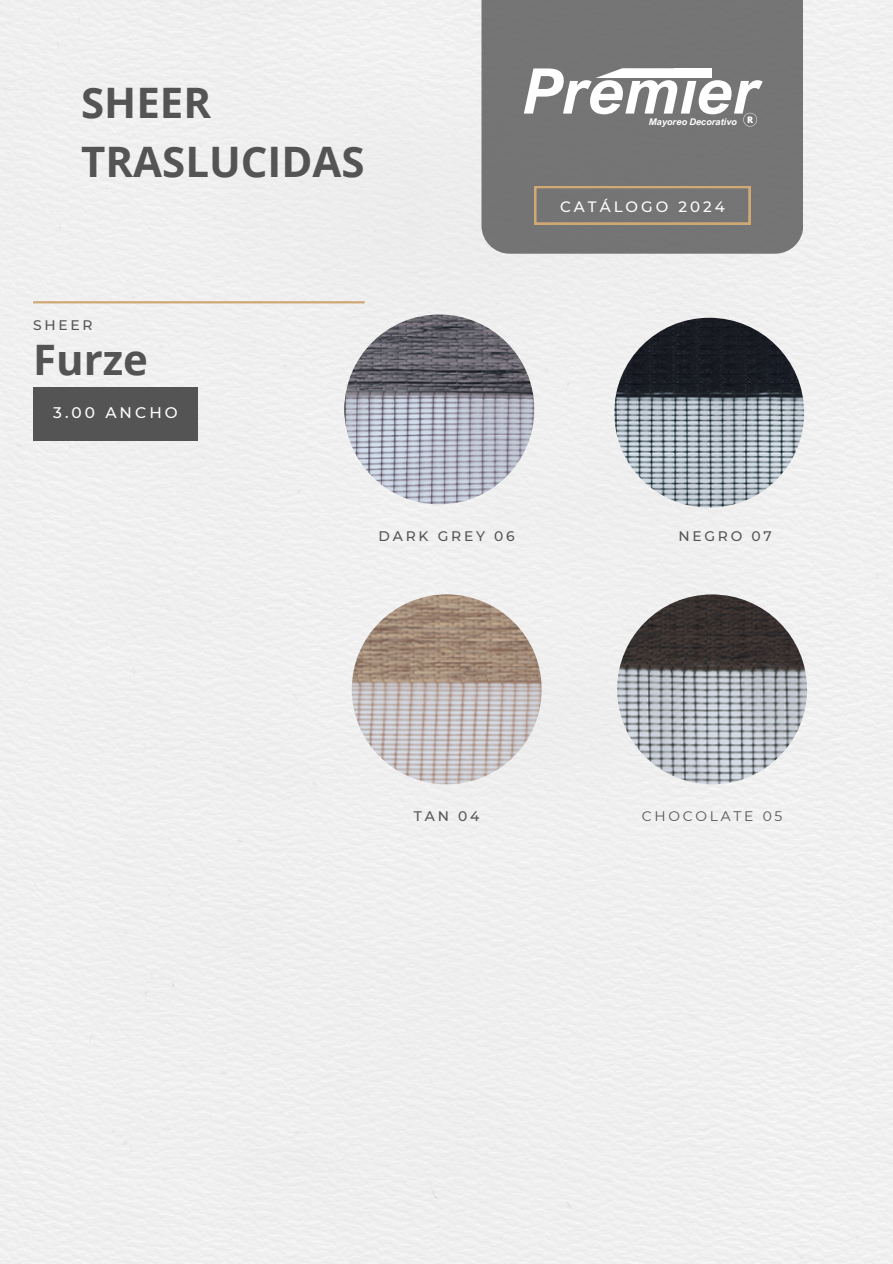
<style>
.page{position:relative;width:893px;height:1264px;background:#fff}
.page>*{position:absolute;margin:0;border:0;box-sizing:border-box;transform-origin:0 0}
.t1{font:italic 700 63px "Arial Nova";color:#fff}
.t2{font:700 42px "Open Sans";color:#545454}
.t3{font:500 15.3px "Montserrat";letter-spacing:.2em;color:#fff}
.t4{font:500 15px "Montserrat";letter-spacing:.2em;color:#fff}
.t5{font:500 13.8px "Montserrat";letter-spacing:.2em;color:#545454}
.t6{font:13.8px "Montserrat";letter-spacing:.2em;color:#545454}
.t7{font:italic 700 9.15px "Arial Nova";color:#fff}
.t8{font:800 9px "Open Sans";color:#fff}
</style>
<div class="page">
<div style="left:0;top:0;width:892px;height:1263px;background:#f0f0f0"></div>
<div style="left:481px;top:0;width:322px;height:254px;background:#747474"></div>
<hr style="left:33px;top:301px;width:332px;height:2px;background:#cfa874">
<svg style="left:534px;top:186px;width:216px;height:38px;background:#7f7a74"></svg>
<div style="left:33px;top:387px;width:165px;height:54px;background:#545454"></div>
<svg style="left:595px;top:68px;width:79px;height:10px"></svg>
<div style="left:674px;top:68px;width:38px;height:10px;background:#fff"></div>
<svg style="left:743px;top:113px;width:13px;height:13px"></svg>
<img style="left:344px;top:314px;width:190px;height:190px;border-radius:50%">
<img style="left:614px;top:318px;width:190px;height:189px;border-radius:50%">
<img style="left:617px;top:594px;width:190px;height:190px;border-radius:50%">
<img style="left:352px;top:594px;width:189px;height:190px;border-radius:50%">
<p class="t2" style="left:81px;top:73px;width:132px">SHEER</p>
<p class="t2" style="left:81px;top:132px;width:285px">TRASLUCIDAS</p>
<p class="t5" style="left:33px;top:316px;width:61px">SHEER</p>
<p class="t2" style="left:33px;top:330px;width:116px">Furze</p>
<p class="t3" style="left:53px;top:403px;width:126px">3.00 ANCHO</p>
<p class="t1" style="left:524px;top:52px;width:238px">Premier</p>
<p class="t7" style="left:649px;top:116px;width:89px">Mayoreo Decorativo</p>
<p class="t8" style="left:747px;top:113px;width:8px">R</p>
<p class="t4" style="left:560px;top:197px;width:166px">CATÁLOGO 2024</p>
<p class="t5" style="left:378px;top:527px;width:138px">DARK GREY 06</p>
<p class="t5" style="left:678px;top:527px;width:95px">NEGRO 07</p>
<p class="t5" style="left:414px;top:807px;width:67px">TAN 04</p>
<p class="t6" style="left:641px;top:807px;width:142px">CHOCOLATE 05</p>
</div>
